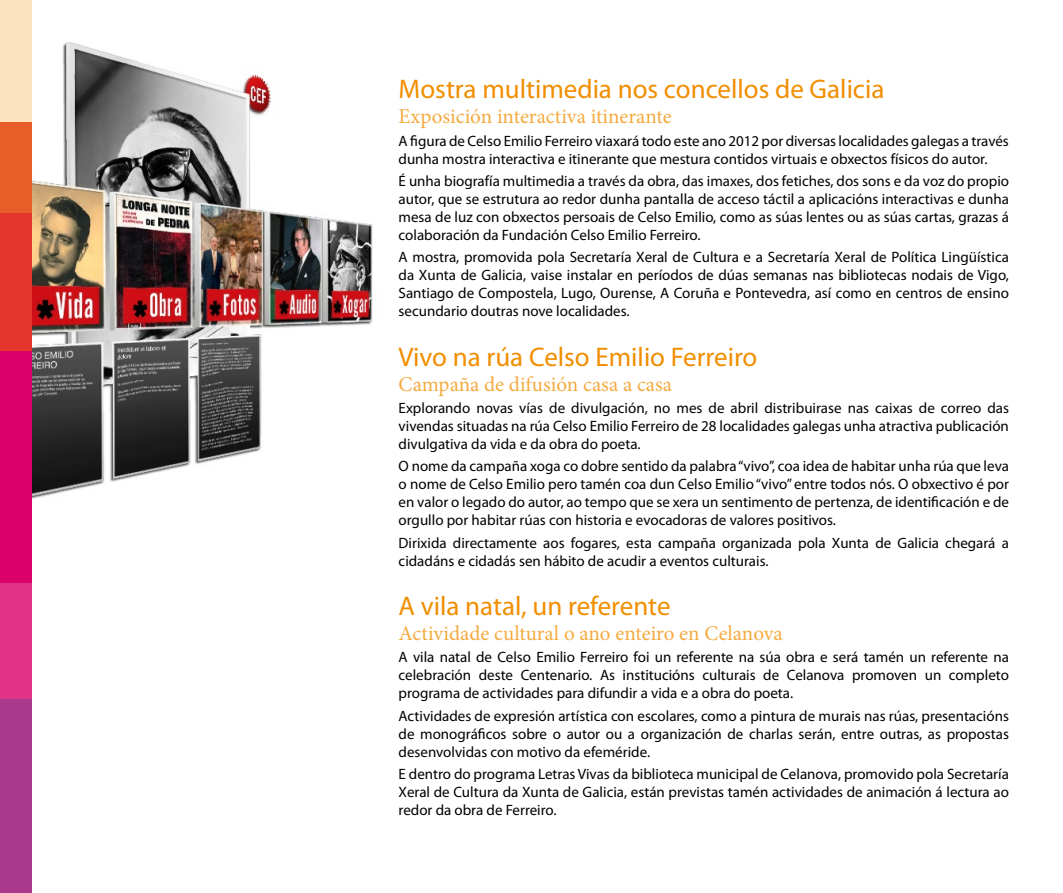
<style>
.page{position:relative;width:1063px;height:893px;background:#fff}
.page>*{position:absolute;margin:0;border:0;box-sizing:border-box;transform-origin:0 0}
.t1{font:27px "Myriad Pro";color:#f18e00}
.t2{font:21px "Minion Pro";color:#f5aa40}
.t3{font:15px/18px "Myriad Pro";color:#000;text-align:justify}
</style>
<div class="page">
<img style="left:31px;top:17px;width:342px;height:508px">
<div style="left:0;top:0;width:31px;height:122px;background:#fce3bf"></div>
<div style="left:0;top:122px;width:31px;height:91px;background:#e95e28"></div>
<div style="left:0;top:213px;width:31px;height:139px;background:#e5352c"></div>
<div style="left:0;top:352px;width:31px;height:231px;background:#dc006b"></div>
<div style="left:0;top:583px;width:31px;height:116px;background:#e03288"></div>
<div style="left:0;top:699px;width:31px;height:194px;background:#a9398a"></div>
<h1 class="t1" style="left:399px;top:73px;width:487px">Mostra multimedia nos concellos de Galicia</h1>
<h2 class="t2" style="left:399px;top:103px;width:275px">Exposición interactiva itinerante</h2>
<p class="t3" style="left:399px;top:131px;width:612px">A figura de Celso Emilio Ferreiro viaxará todo este ano 2012 por diversas localidades galegas a través dunha mostra interactiva e itinerante que mestura contidos virtuais e obxectos físicos do autor.</p>
<p class="t3" style="left:399px;top:172px;width:612px">É unha biografía multimedia a través da obra, das imaxes, dos fetiches, dos sons e da voz do propio autor, que se estrutura ao redor dunha pantalla de acceso táctil a aplicacións interactivas e dunha mesa de luz con obxectos persoais de Celso Emilio, como as súas lentes ou as súas cartas, grazas á colaboración da Fundación Celso Emilio Ferreiro.</p>
<p class="t3" style="left:399px;top:248px;width:612px">A mostra, promovida pola Secretaría Xeral de Cultura e a Secretaría Xeral de Política Lingüística da Xunta de Galicia, vaise instalar en períodos de dúas semanas nas bibliotecas nodais de Vigo, Santiago de Compostela, Lugo, Ourense, A Coruña e Pontevedra, así como en centros de ensino secundario doutras nove localidades.</p>
<h1 class="t1" style="left:399px;top:340px;width:360px">Vivo na rúa Celso Emilio Ferreiro</h1>
<h2 class="t2" style="left:399px;top:370px;width:275px">Campaña de difusión casa a casa</h2>
<p class="t3" style="left:399px;top:399px;width:612px">Explorando novas vías de divulgación, no mes de abril distribuirase nas caixas de correo das vivendas situadas na rúa Celso Emilio Ferreiro de 28 localidades galegas unha atractiva publicación divulgativa da vida e da obra do poeta.</p>
<p class="t3" style="left:399px;top:457px;width:612px">O nome da campaña xoga co dobre sentido da palabra “vivo”, coa idea de habitar unha rúa que leva o nome de Celso Emilio pero tamén coa dun Celso Emilio “vivo” entre todos nós. O obxectivo é por en valor o legado do autor, ao tempo que se xera un sentimento de pertenza, de identificación e de orgullo por habitar rúas con historia e evocadoras de valores positivos.</p>
<p class="t3" style="left:399px;top:533px;width:612px">Dirixida directamente aos fogares, esta campaña organizada pola Xunta de Galicia chegará a cidadáns e cidadás sen hábito de acudir a eventos culturais.</p>
<h1 class="t1" style="left:399px;top:589px;width:273px">A vila natal, un referente</h1>
<h2 class="t2" style="left:399px;top:619px;width:386px">Actividade cultural o ano enteiro en Celanova</h2>
<p class="t3" style="left:399px;top:648px;width:612px">A vila natal de Celso Emilio Ferreiro foi un referente na súa obra e será tamén un referente na celebración deste Centenario. As institucións culturais de Celanova promoven un completo programa de actividades para difundir a vida e a obra do poeta.</p>
<p class="t3" style="left:399px;top:706px;width:612px">Actividades de expresión artística con escolares, como a pintura de murais nas rúas, presentacións de monográficos sobre o autor ou a organización de charlas serán, entre outras, as propostas desenvolvidas con motivo da efeméride.</p>
<p class="t3" style="left:399px;top:765px;width:612px">E dentro do programa Letras Vivas da biblioteca municipal de Celanova, promovido pola Secretaría Xeral de Cultura da Xunta de Galicia, están previstas tamén actividades de animación á lectura ao redor da obra de Ferreiro.</p>
</div>
